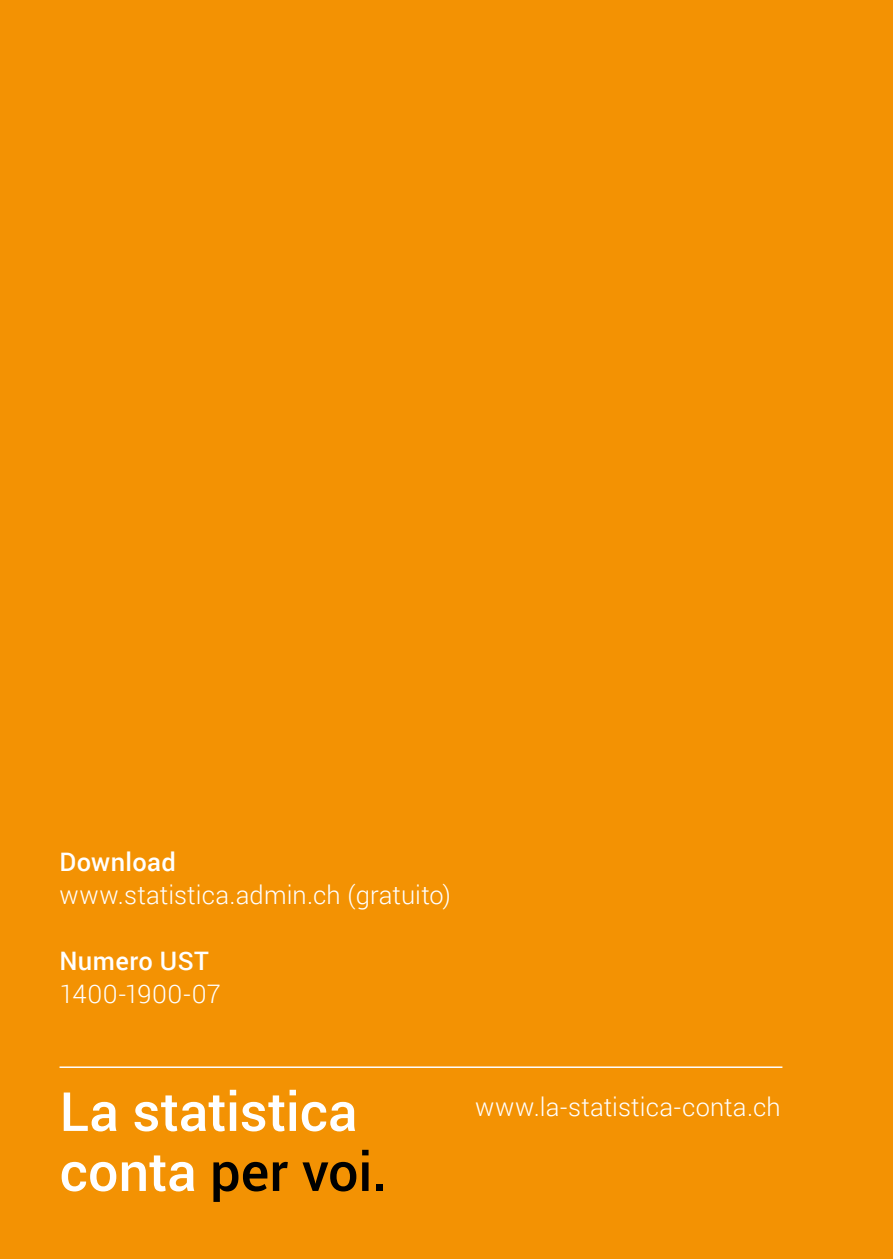
<style>
.page{position:relative;width:893px;height:1259px;background:#f39203}
.page>*{position:absolute;margin:0;border:0;box-sizing:border-box;transform-origin:0 0}
.t1{font:500 54px "Roboto";letter-spacing:-.005em;color:#fff}
.t2{font:500 54px "Roboto";color:#000}
.Grundtext_Linksbündi{font:300 25.5px/33px "Roboto";letter-spacing:.005em;color:#fff}
.Grundtext_Linksbündi-2{font:500 25.5px "Roboto";letter-spacing:.015em;color:#fff}
.s1{font-weight:500}
.s2{color:#fff}
</style>
<div class="page">
<hr style="left:60px;top:1066px;width:722px;height:2px;background:#fff">
<p class="Grundtext_Linksbündi-2" style="left:60px;top:844px;width:118px">Download</p>
<p class="Grundtext_Linksbündi" style="left:60px;top:877px;width:393px">www.statistica.admin.ch (gratuito)</p>
<p class="Grundtext_Linksbündi" style="left:60px;top:943px;width:163px"><span class="s1">Numero UST<br></span>1400-1900-07</p>
<p class="t1" style="left:60px;top:1073px;width:299px">La statistica</p>
<p class="t2" style="left:60px;top:1133px;width:329px"><span class="s2">conta</span> per voi.</p>
<p class="Grundtext_Linksbündi" style="left:475px;top:1089px;width:307px">www.la-statistica-conta.ch</p>
</div>
